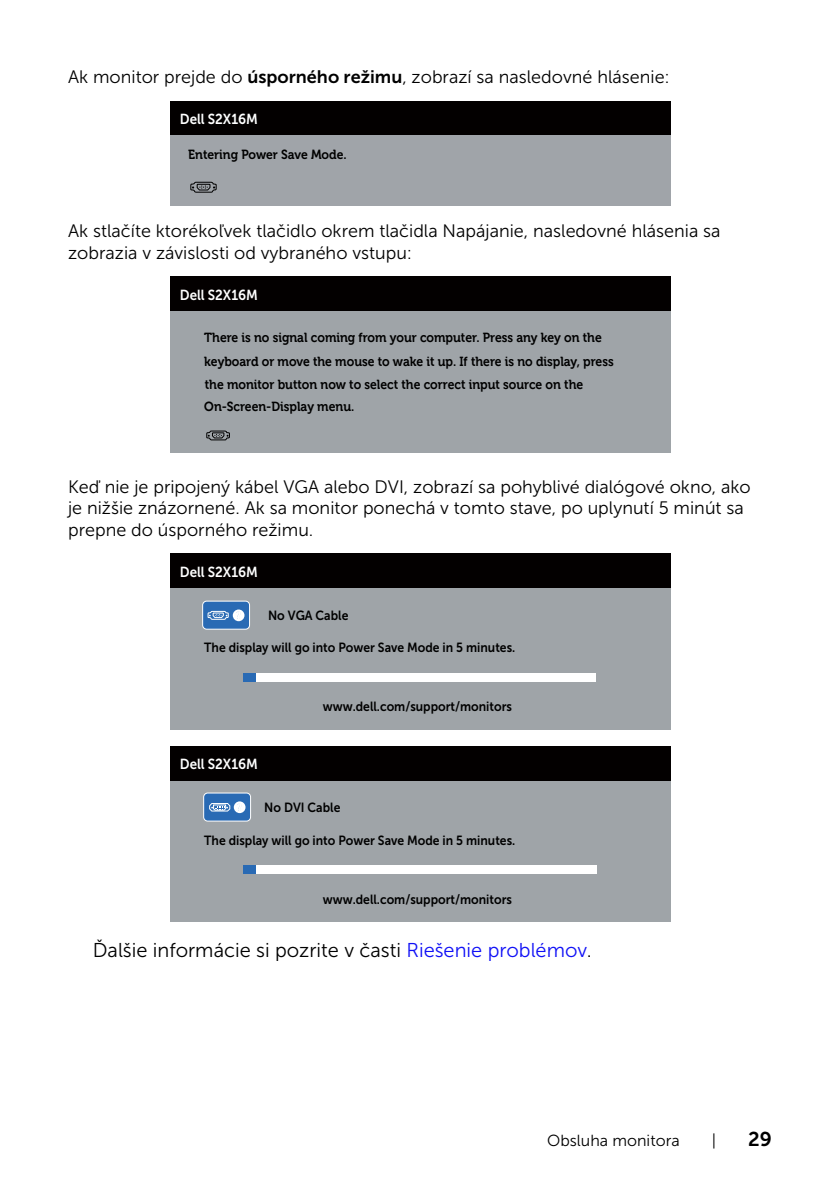
<style>
.page{position:relative;width:840px;height:1191px;background:#fff}
.page>*{position:absolute;margin:0;border:0;box-sizing:border-box;transform-origin:0 0}
.t1{font:20px "Museo Sans For Dell 300";color:#000}
.t2{font:20px "Museo Sans For Dell 700";color:#000}
.t3{font:18px/21.6px "Museo Sans For Dell 300";color:#000}
.t4{font:16px "Museo Sans For Dell 300";color:#000}
.t5{font:14.4px "Museo Sans For Dell 700";color:#fff;scale:.92 1}
.t6{font:700 13.2px/24.6px "Museo For Dell";color:#000;scale:.92 1}
.t7{font:13.2px "Museo Sans For Dell 700";color:#000;scale:.92 1}
.t8{font:700 10px "Arial";color:#296ab4;scale:.73 1}
.s1{font-family:"Museo Sans For Dell 700"}
.s2{color:#1111f6}
</style>
<div class="page">
<div style="left:169px;top:127px;width:501px;height:79px;background:#a0a4a9"></div>
<div style="left:170px;top:101px;width:500px;height:34px;background:#030000"></div>
<svg style="left:190px;top:181px;width:27px;height:12px"></svg>
<div style="left:169px;top:303px;width:501px;height:149px;background:#9fa4a8"></div>
<div style="left:170px;top:276px;width:500px;height:35px;background:#030000"></div>
<svg style="left:206px;top:430px;width:24px;height:11px"></svg>
<div style="left:169px;top:580px;width:501px;height:149px;background:#9fa4a8"></div>
<div style="left:170px;top:553px;width:500px;height:34px;background:#030000"></div>
<div style="left:243px;top:673px;width:353px;height:8px;background:#fff"></div>
<div style="left:243px;top:673px;width:13px;height:8px;background:#296ab4"></div>
<div style="left:202px;top:601px;width:47px;height:28px;background:#296ab4;border-radius:4px"></div>
<div style="left:202px;top:601px;width:47px;height:28px;border:1px solid #fff;border-radius:4px"></div>
<div style="left:233px;top:609px;width:11px;height:12px;background:#fff;border-radius:50%"></div>
<svg style="left:207px;top:610px;width:22px;height:10px"></svg>
<div style="left:169px;top:772px;width:501px;height:149px;background:#9fa4a8"></div>
<div style="left:170px;top:746px;width:500px;height:34px;background:#030000"></div>
<div style="left:243px;top:865px;width:353px;height:9px;background:#fff"></div>
<div style="left:243px;top:865px;width:13px;height:9px;background:#296ab4"></div>
<div style="left:203px;top:793px;width:47px;height:28px;background:#296ab4;border-radius:4px"></div>
<div style="left:203px;top:793px;width:47px;height:28px;border:1px solid #fff;border-radius:4px"></div>
<div style="left:234px;top:801px;width:11px;height:12px;background:#fff;border-radius:50%"></div>
<svg style="left:209px;top:803px;width:21px;height:9px"></svg>
<p class="t3" style="left:68px;top:66px;width:603px">Ak monitor prejde do <span class="s1">úsporného režimu</span>, zobrazí sa nasledovné hlásenie:</p>
<p class="t5" style="left:180px;top:111px;width:86px">Dell S2X16M</p>
<p class="t6" style="left:188px;top:142px;width:173px">Entering Power Save Mode.</p>
<p class="t3" style="left:68px;top:220px;width:653px">Ak stlačíte ktorékoľvek tlačidlo okrem tlačidla Napájanie, nasledovné hlásenia sa zobrazia v závislosti od vybraného vstupu:</p>
<p class="t5" style="left:180px;top:287px;width:86px">Dell S2X16M</p>
<p class="t6" style="left:204px;top:325px;width:446px">There is no signal coming from your computer. Press any key on the keyboard or move the mouse to wake it up. If there is no display, press</p>
<p class="t6" style="left:204px;top:373px;width:413px;line-height:22.4px">the monitor button now to select the correct input source on the<br>On-Screen-Display menu.</p>
<p class="t3" style="left:68px;top:476px;width:683px">Keď nie je pripojený kábel VGA alebo DVI, zobrazí sa pohyblivé dialógové okno, ako je nižšie znázornené. Ak sa monitor ponechá v tomto stave, po uplynutí 5 minút sa prepne do úsporného režimu.</p>
<p class="t5" style="left:180px;top:564px;width:86px">Dell S2X16M</p>
<p class="t7" style="left:268px;top:608px;width:89px">No VGA Cable</p>
<p class="t7" style="left:204px;top:640px;width:339px">The display will go into Power Save Mode in 5 minutes.</p>
<p class="t8" style="left:236px;top:609px;width:8px">?</p>
<p class="t5" style="left:180px;top:756px;width:86px">Dell S2X16M</p>
<p class="t7" style="left:323px;top:699px;width:207px">www.dell.com/support/monitors</p>
<p class="t8" style="left:237px;top:800px;width:8px">?</p>
<p class="t7" style="left:264px;top:799px;width:84px">No DVI Cable</p>
<p class="t7" style="left:204px;top:833px;width:339px">The display will go into Power Save Mode in 5 minutes.</p>
<p class="t7" style="left:323px;top:891px;width:207px">www.dell.com/support/monitors</p>
<p class="t1" style="left:93px;top:939px;width:500px">Ďalšie informácie si pozrite v časti <span class="s2">Riešenie problémov</span>.</p>
<p class="t4" style="left:547px;top:1131px;width:134px">Obsluha monitora</p>
<p class="t4" style="left:711px;top:1131px;width:6px">|</p>
<p class="t2" style="left:747px;top:1127px;width:25px">29</p>
</div>
